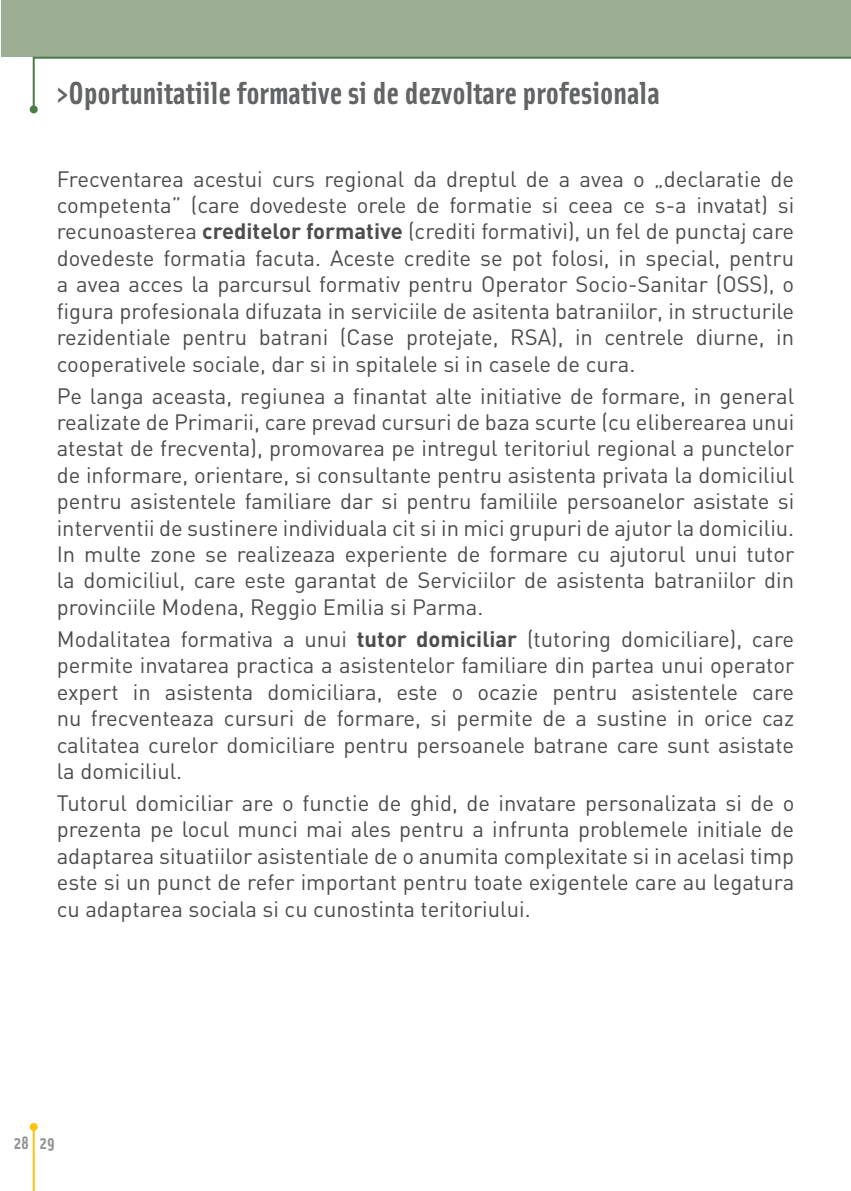
<style>
.page{position:relative;width:851px;height:1191px;background:#fff}
.page>*{position:absolute;margin:0;border:0;box-sizing:border-box;transform-origin:0 0}
.t1{font:32px "Solex Bold Lining";color:#636466}
.t2{font:22px/26.4px "DIN";color:#4c4c4e;text-align:justify}
.t3{font:700 18px "Solex";color:#939497}
.s1{font-weight:700}
</style>
<div class="page">
<div style="left:1px;top:1px;width:849px;height:56px;background:#9bad93"></div>
<svg style="left:32px;top:56px;width:818px;height:49px"></svg>
<div style="left:30px;top:105px;width:8px;height:8px;background:#487a4a;border-radius:50%"></div>
<hr style="left:33px;top:1127px;width:2px;height:64px;background:#ffc20d">
<div style="left:30px;top:1123px;width:8px;height:8px;background:#ffc20d;border-radius:50%"></div>
<h1 class="t1" style="left:57px;top:81px;width:604px">&gt;Oportunitatiile formative si de dezvoltare profesionala</h1>
<p class="t2" style="left:57px;top:168px;width:739px">Frecventarea acestui curs regional da dreptul de a avea o „declaratie de competenta” (care dovedeste orele de formatie si ceea ce s-a invatat) si recunoasterea <span class="s1">creditelor formative</span> (crediti formativi), un fel de punctaj care dovedeste formatia facuta. Aceste credite se pot folosi, in special, pentru a avea acces la parcursul formativ pentru Operator Socio-Sanitar (OSS), o figura profesionala difuzata in serviciile de asitenta batraniilor, in structurile rezidentiale pentru batrani (Case protejate, RSA), in centrele diurne, in cooperativele sociale, dar si in spitalele si in casele de cura.</p>
<p class="t2" style="left:57px;top:385px;width:739px">Pe langa aceasta, regiunea a finantat alte initiative de formare, in general realizate de Primarii, care prevad cursuri de baza scurte (cu eliberearea unui atestat de frecventa), promovarea pe intregul teritoriul regional a punctelor de informare, orientare, si consultante pentru asistenta privata la domiciliul pentru asistentele familiare dar si pentru familiile persoanelor asistate si interventii de sustinere individuala cit si in mici grupuri de ajutor la domiciliu.<br>In multe zone se realizeaza experiente de formare cu ajutorul unui tutor la domiciliul, care este garantat de Serviciilor de asistenta batraniilor din provinciile Modena, Reggio Emilia si Parma.</p>
<p class="t2" style="left:57px;top:628px;width:739px">Modalitatea formativa a unui <span class="s1">tutor domiciliar</span> (tutoring domiciliare), care permite invatarea practica a asistentelor familiare din partea unui operator expert in asistenta domiciliara, este o ocazie pentru asistentele care nu frecventeaza cursuri de formare, si permite de a sustine in orice caz calitatea curelor domiciliare pentru persoanele batrane care sunt asistate la domiciliul.</p>
<p class="t2" style="left:57px;top:792px;width:739px">Tutorul domiciliar are o functie de ghid, de invatare personalizata si de o prezenta pe locul munci mai ales pentru a infrunta problemele initiale de adaptarea situatiilor asistentiale de o anumita complexitate si in acelasi timp este si un punct de refer important pentru toate exigentele care au legatura cu adaptarea sociala si cu cunostinta teritoriului.</p>
<p class="t3" style="left:14px;top:1136px;width:43px">28 29</p>
</div>
